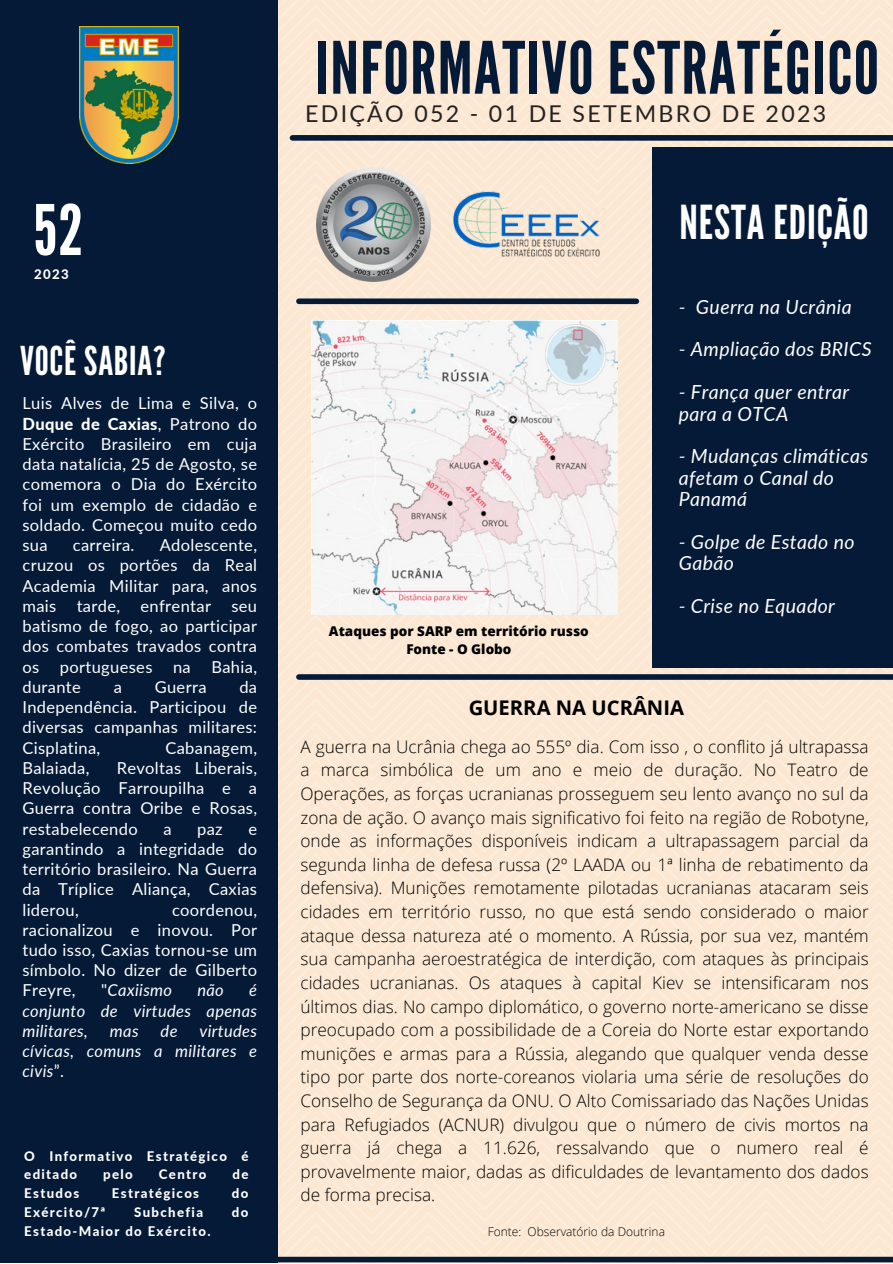
<style>
.page{position:relative;width:893px;height:1264px;background:#fff}
.page>*{position:absolute;margin:0;border:0;box-sizing:border-box;transform-origin:0 0}
.t1{font:72px "League Gothic";letter-spacing:.02em;color:#051a37}
.t2{font:69.45px "League Gothic";color:#fff}
.t3{font:46.65px "League Gothic";letter-spacing:.02em;color:#fff}
.t4{font:39.6px "League Gothic";letter-spacing:.02em;color:#fff}
.t5{font:23.1px "Lato";letter-spacing:.1em;color:#222}
.t6{font:700 20.25px "Open Sans";color:#000}
.t7{font:italic 19.5px/21.3px "Lato";letter-spacing:.02em;color:#fff}
.t8{font:300 17.25px/23.5px "Open Sans";color:#000;text-align:justify}
.t9{font:16.5px/20.2px "Lato";letter-spacing:.02em;color:#fff;text-align:justify}
.t10{font:italic 16.5px/20.2px "Lato";letter-spacing:.02em;color:#fff;text-align:justify}
.t11{font:800 13.5px "Open Sans";color:#000}
.t12{font:800 13.2px/18.8px "Lato";letter-spacing:.1em;color:#fff}
.t13{font:300 12px "Open Sans";color:#000}
.s1{font-weight:800}
.s2{font-style:normal}
</style>
<div class="page">
<img style="left:277px;top:0;width:615px;height:1256px">
<div style="left:0;top:0;width:277px;height:1262px;background:#051a37"></div>
<div style="left:652px;top:148px;width:240px;height:519px;background:#051a37"></div>
<div style="left:299px;top:674px;width:593px;height:5px;background:#051a37"></div>
<div style="left:260px;top:1256px;width:632px;height:6px;background:#051a37"></div>
<div style="left:292px;top:135px;width:600px;height:6px;background:#051a37"></div>
<img style="left:79px;top:27px;width:99px;height:137px">
<img style="left:317px;top:168px;width:113px;height:113px">
<div style="left:299px;top:298px;width:337px;height:6px;background:#051a37"></div>
<img style="left:446px;top:182px;width:157px;height:84px">
<img style="left:311px;top:321px;width:306px;height:293px">
<p class="t2" style="left:33px;top:190px;width:52px">52</p>
<p class="t12" style="left:34px;top:264px;width:36px">2023</p>
<p class="t1" style="left:315px;top:26px;width:565px">INFORMATIVO ESTRATÉGICO</p>
<p class="t5" style="left:305px;top:99px;width:522px">EDIÇÃO 052 - 01 DE SETEMBRO DE 2023</p>
<p class="t3" style="left:679px;top:195px;width:191px">NESTA EDIÇÃO</p>
<p class="t7" style="left:678px;top:295px;width:174px">- Guerra na Ucrânia</p>
<p class="t7" style="left:678px;top:338px;width:194px">- Ampliação dos BRICS</p>
<p class="t7" style="left:678px;top:381px;width:172px">- França quer entrar para a OTCA</p>
<p class="t7" style="left:678px;top:445px;width:191px">- Mudanças climáticas afetam o Canal do<br>Panamá</p>
<p class="t7" style="left:678px;top:530px;width:177px">- Golpe de Estado no<br>Gabão</p>
<p class="t7" style="left:678px;top:594px;width:158px">- Crise no Equador</p>
<p class="t4" style="left:20px;top:338px;width:147px">VOCÊ SABIA?</p>
<p class="t9" style="left:22px;top:393px;width:236px">Luis Alves de Lima e Silva, o <span class="s1">Duque de Caxias</span>, Patrono do Exército Brasileiro em cuja data natalícia, 25 de Agosto, se comemora o Dia do Exército foi um exemplo de cidadão e soldado. Começou muito cedo sua</p>
<p class="t9" style="left:22px;top:534px;width:236px;text-indent:137px">Adolescente, cruzou os portões da Real Academia Militar para, anos mais tarde, enfrentar seu batismo de fogo, ao participar dos combates travados contra os portugueses na Bahia, durante</p>
<p class="t9" style="left:73px;top:534px;width:63px">carreira.</p>
<p class="t11" style="left:329px;top:621px;width:261px">Ataques por SARP em território russo</p>
<p class="t11" style="left:406px;top:639px;width:107px">Fonte - O Globo</p>
<p class="t9" style="left:22px;top:676px;width:236px;text-indent:217px">da Independência. Participou de diversas campanhas militares:<br>Cisplatina,</p>
<p class="t9" style="left:114px;top:676px;width:10px">a</p>
<p class="t9" style="left:155px;top:676px;width:53px">Guerra</p>
<p class="t6" style="left:468px;top:693px;width:217px">GUERRA NA UCRÂNIA</p>
<p class="t8" style="left:300px;top:734px;width:569px">A guerra na Ucrânia chega ao 555º dia. Com isso , o conflito já ultrapassa a marca simbólica de um ano e meio de duração. No Teatro de Operações, as forças ucranianas prosseguem seu lento avanço no sul da zona de ação. O avanço mais significativo foi feito na região de Robotyne, onde as informações disponíveis indicam a ultrapassagem parcial da segunda linha de defesa russa (2º LAADA ou 1ª linha de rebatimento da defensiva). Munições remotamente pilotadas ucranianas atacaram seis cidades em território russo, no que está sendo considerado o maior ataque dessa natureza até o momento. A Rússia, por sua vez, mantém sua campanha aeroestratégica de interdição, com ataques às principais cidades ucranianas. Os ataques à capital Kiev se intensificaram nos últimos dias. No campo diplomático, o governo norte-americano se disse preocupado com a possibilidade de a Coreia do Norte estar exportando munições e armas para a Rússia, alegando que qualquer venda desse tipo por parte dos norte-coreanos violaria uma série de resoluções do Conselho de Segurança da ONU. O Alto Comissariado das Nações Unidas para Refugiados (ACNUR) divulgou que o número de civis mortos na guerra já chega a 11.626, ressalvando que o numero real é provavelmente maior, dadas as dificuldades de levantamento dos dados de forma precisa.</p>
<p class="t9" style="left:165px;top:737px;width:93px">Cabanagem,</p>
<p class="t9" style="left:22px;top:757px;width:236px;text-indent:94px">Revoltas Liberais, Revolução Farroupilha e a Guerra contra Oribe e Rosas, restabelecendo</p>
<p class="t9" style="left:22px;top:757px;width:68px">Balaiada,</p>
<p class="t9" style="left:163px;top:818px;width:10px">a</p>
<p class="t9" style="left:197px;top:818px;width:27px">paz</p>
<p class="t9" style="left:22px;top:818px;width:236px;text-indent:226px">e garantindo a integridade do território brasileiro. Na Guerra da Tríplice Aliança, Caxias liderou,</p>
<p class="t9" style="left:22px;top:899px;width:236px;text-indent:149px">coordenou, racionalizou e inovou. Por tudo isso, Caxias tornou-se um símbolo. No dizer de Gilberto Freyre,</p>
<p class="t10" style="left:101px;top:979px;width:72px"><span class="s2">"</span>Caxiismo</p>
<p class="t10" style="left:197px;top:979px;width:28px">não</p>
<p class="t10" style="left:22px;top:979px;width:236px;text-indent:227px">é conjunto de virtudes apenas militares,</p>
<p class="t10" style="left:22px;top:1020px;width:236px;text-indent:177px">virtudes cívicas, comuns a militares e civis<span class="s2">”.</span></p>
<p class="t10" style="left:110px;top:1020px;width:30px">mas</p>
<p class="t10" style="left:161px;top:1020px;width:18px">de</p>
<p class="t12" style="left:24px;top:1146px;width:226px">O Informativo Estratégico é editado</p>
<p class="t12" style="left:103px;top:1164px;width:31px">pelo</p>
<p class="t12" style="left:159px;top:1164px;width:49px">Centro</p>
<p class="t12" style="left:232px;top:1164px;width:17px">de</p>
<p class="t12" style="left:24px;top:1183px;width:56px">Estudos</p>
<p class="t12" style="left:112px;top:1183px;width:89px">Estratégicos</p>
<p class="t12" style="left:232px;top:1183px;width:18px">do</p>
<p class="t12" style="left:24px;top:1202px;width:83px">Exército/7ª</p>
<p class="t12" style="left:134px;top:1202px;width:70px">Subchefia</p>
<p class="t12" style="left:232px;top:1202px;width:18px">do</p>
<p class="t12" style="left:24px;top:1221px;width:188px">Estado-Maior do Exército.</p>
<p class="t13" style="left:487px;top:1222px;width:179px">Fonte: Observatório da Doutrina</p>
</div>
